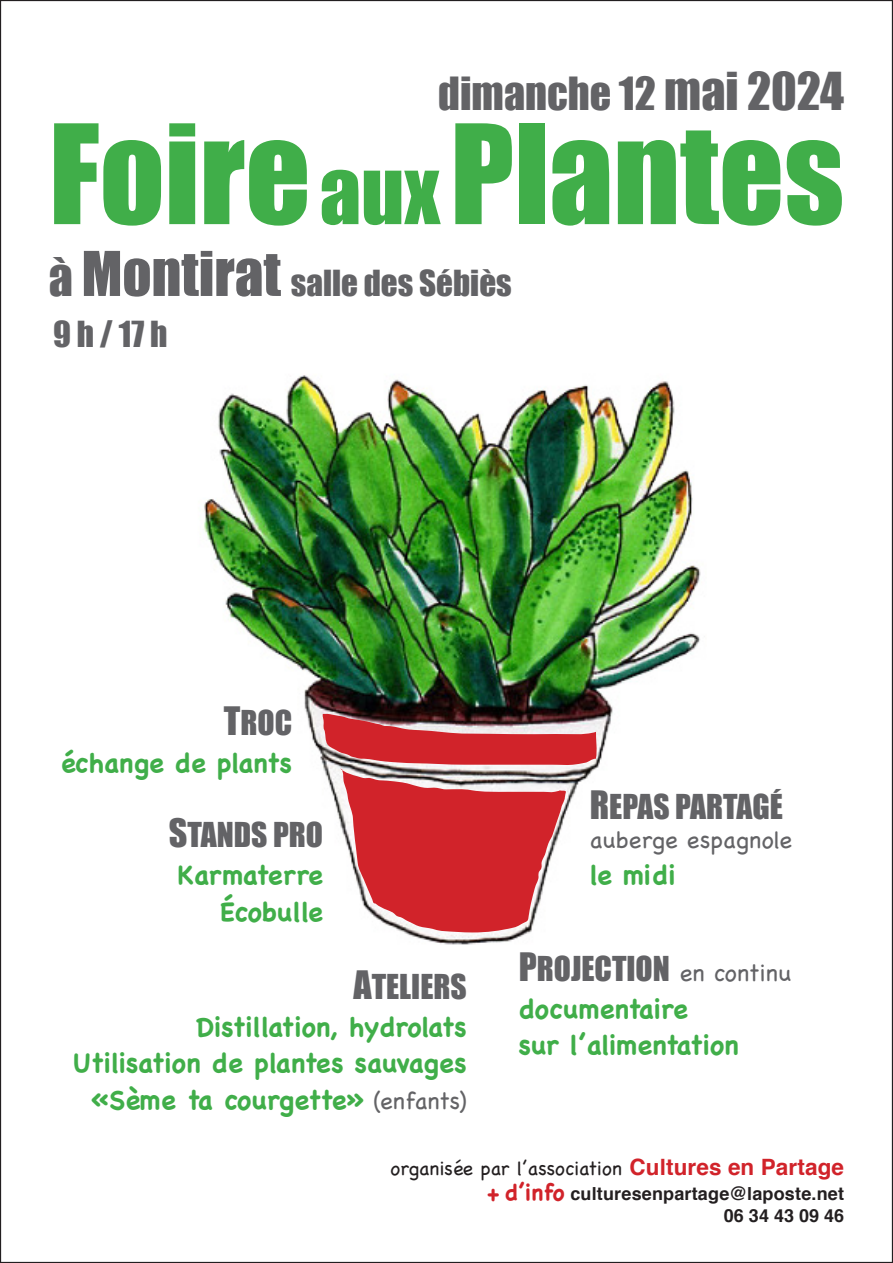
<style>
.page{position:relative;width:893px;height:1263px;background:#fff}
.page>*{position:absolute;margin:0;border:0;box-sizing:border-box;transform-origin:0 0}
.t1{font:127.5px "Impact";color:#40ae49}
.t2{font:42px "Impact";color:#636366}
.t3{font:33px "Impact";color:#636366}
.t4{font:31.5px "Impact";color:#636366}
.t5{font:700 27px "Chalkboard SE";color:#40ae49}
.t6{font:300 24px "Chalkboard SE";color:#636366}
.t7{font:300 19.5px "Chalkboard SE";color:#231f20}
.t8{font:700 18px "Helvetica";letter-spacing:.01em;color:#231f20}
.s1{font-size:48px}
.s2{font-size:82.5px}
.s3{font-size:57px}
.s4{font-size:36px}
.s5{font-weight:300;font-size:24px;color:#636366}
.s6{font-family:"Chalkboard SE";font-weight:300;font-size:24px}
.s7{font-family:"Helvetica";font-weight:700;font-size:22.5px;color:#d1232a}
.s8{font-family:"Chalkboard SE";font-size:22.5px;color:#d1232a}
</style>
<div class="page">
<img style="left:204px;top:375px;width:497px;height:570px">
<svg style="left:322px;top:714px;width:276px;height:218px"></svg>
<p class="t2" style="left:438px;top:61px;width:407px">dimanche 12 <span class="s1">mai 2024</span></p>
<p class="t1" style="left:49px;top:75px;width:797px">Foire <span class="s2">aux</span> Plantes</p>
<p class="t3" style="left:49px;top:257px;width:464px"><span class="s1">à</span> <span class="s3">Montirat</span> salle des Sébiès</p>
<p class="t3" style="left:53px;top:308px;width:116px">9 h / 17 h</p>
<p class="t4" style="left:224px;top:699px;width:70px"><span class="s4">T</span>ROC</p>
<p class="t5" style="left:61px;top:747px;width:233px">échange de plants</p>
<p class="t4" style="left:169px;top:810px;width:156px"><span class="s4">S</span>TANDS PRO</p>
<p class="t5" style="left:178px;top:859px;width:147px">Karmaterre</p>
<p class="t5" style="left:219px;top:895px;width:105px">Écobulle</p>
<p class="t4" style="left:353px;top:962px;width:115px"><span class="s4">A</span>TELIERS</p>
<p class="t5" style="left:196px;top:1011px;width:272px">Distillation, hydrolats</p>
<p class="t5" style="left:72px;top:1047px;width:396px">Utilisation de plantes sauvages</p>
<p class="t5" style="left:91px;top:1084px;width:377px">«Sème ta courgette» <span class="s5">(enfants)</span></p>
<p class="t4" style="left:590px;top:783px;width:195px"><span class="s4">R</span>EPAS PARTAGÉ</p>
<p class="t6" style="left:590px;top:818px;width:204px">auberge espagnole</p>
<p class="t5" style="left:590px;top:859px;width:87px">le midi</p>
<p class="t4" style="left:519px;top:944px;width:274px"><span class="s4">P</span>ROJECTION <span class="s6">en continu</span></p>
<p class="t5" style="left:519px;top:992px;width:171px">documentaire</p>
<p class="t5" style="left:519px;top:1029px;width:222px">sur l’alimentation</p>
<p class="t7" style="left:391px;top:1151px;width:455px">organisée par l’association <span class="s7">Cultures en Partage</span></p>
<p class="t8" style="left:487px;top:1179px;width:359px"><span class="s8">+ d’info</span> culturesenpartage@laposte.net</p>
<p class="t8" style="left:724px;top:1201px;width:122px">06 34 43 09 46</p>
</div>
